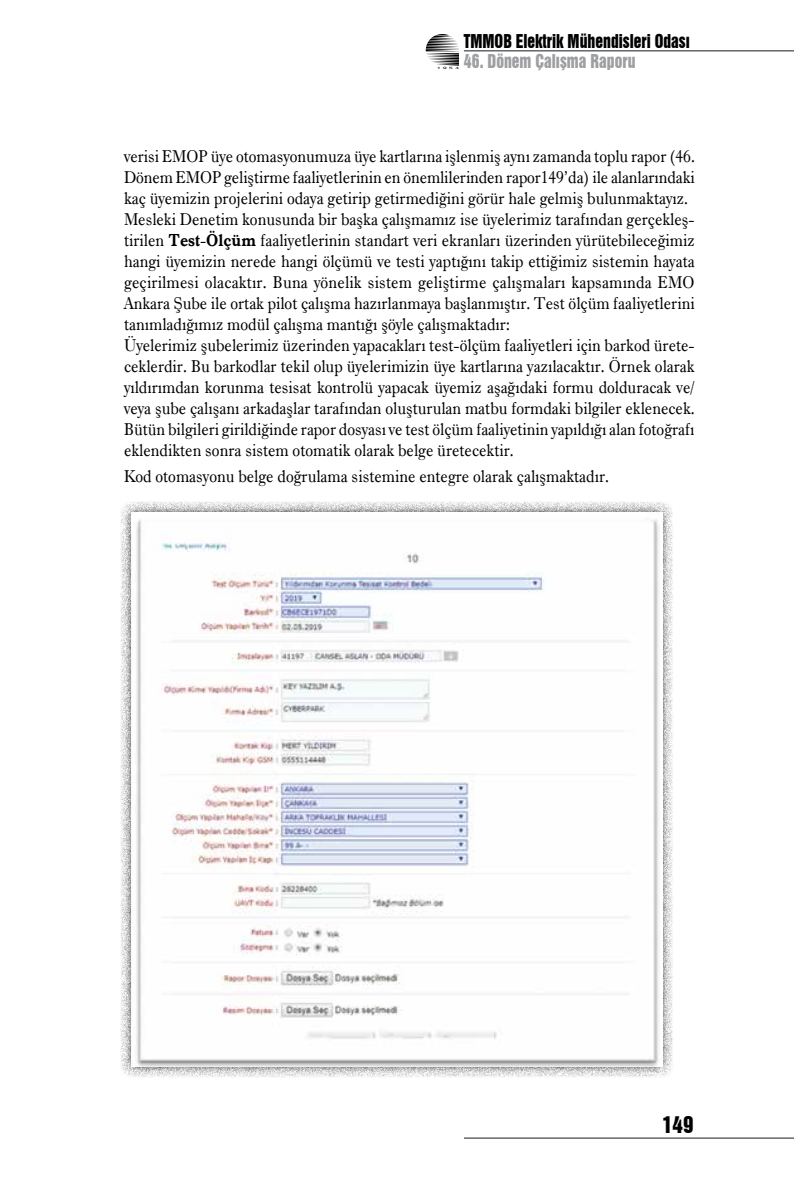
<style>
.page{position:relative;width:794px;height:1191px;background:#fff}
.page>*{position:absolute;margin:0;border:0;box-sizing:border-box;transform-origin:0 0}
.t1{font:21px "Swiss 921 BT Regular A";color:#000}
.t2{font:17.5px/21px "Dutch 766 BT Roman A";color:#000;scale:.9 1}
.t3{font:17.5px "Swiss 921 BT Regular A";color:#000;scale:.9 1}
.t4{font:17.5px "Swiss 921 BT Regular A";color:#9d9fa2;scale:.9 1}
.t5{font:3.32px "Swiss 721 BT";color:#000;scale:2 1}
.s1{font-family:"Dutch 766 BT Bold A"}
</style>
<div class="page">
<hr style="left:464px;top:50px;width:330px;height:1px;background:#1b1c20">
<hr style="left:464px;top:1137px;width:330px;height:1px;background:#1b1c20">
<svg style="left:426px;top:34px;width:33px;height:32px"></svg>
<div style="left:120px;top:501px;width:554px;height:577px;background:#000;opacity:.75"></div>
<img style="left:131px;top:512px;width:532px;height:555px">
<p class="t3" style="left:464px;top:30px;width:252px">TMMOB Elektrik Mühendisleri Odası</p>
<p class="t4" style="left:464px;top:50px;width:192px">46. Dönem Çalışma Raporu</p>
<p class="t5" style="left:437px;top:66px;width:12px">1954</p>
<p class="t2" style="left:124px;top:145px;width:635px">verisi EMOP üye otomasyonumuza üye kartlarına işlenmiş aynı zamanda toplu rapor (46.<br>Dönem EMOP geliştirme faaliyetlerinin en önemlilerinden rapor149’da) ile alanlarındaki kaç üyemizin projelerini odaya getirip getirmediğini görür hale gelmiş bulunmaktayız.<br>Mesleki Denetim konusunda bir başka çalışmamız ise üyelerimiz tarafından gerçekleş&shy;tirilen <span class="s1">Test-Ölçüm</span> faaliyetlerinin standart veri ekranları üzerinden yürütebileceğimiz hangi üyemizin nerede hangi ölçümü ve testi yaptığını takip ettiğimiz sistemin hayata geçirilmesi olacaktır. Buna yönelik sistem geliştirme çalışmaları kapsamında EMO Ankara Şube ile ortak pilot çalışma hazırlanmaya başlanmıştır. Test ölçüm faaliyetlerini tanımladığımız modül çalışma mantığı şöyle çalışmaktadır:<br>Üyelerimiz şubelerimiz üzerinden yapacakları test-ölçüm faaliyetleri için barkod ürete&shy;ceklerdir. Bu barkodlar tekil olup üyelerimizin üye kartlarına yazılacaktır. Örnek olarak yıldırımdan korunma tesisat kontrolü yapacak üyemiz aşağıdaki formu dolduracak ve/ veya şube çalışanı arkadaşlar tarafından oluşturulan matbu formdaki bilgiler eklenecek.<br>Bütün bilgileri girildiğinde rapor dosyası ve test ölçüm faaliyetinin yapıldığı alan fotoğrafı eklendikten sonra sistem otomatik olarak belge üretecektir.</p>
<p class="t2" style="left:124px;top:465px;width:540px">Kod otomasyonu belge doğrulama sistemine entegre olarak çalışmaktadır.</p>
<p class="t1" style="left:662px;top:1110px;width:33px">149</p>
</div>
